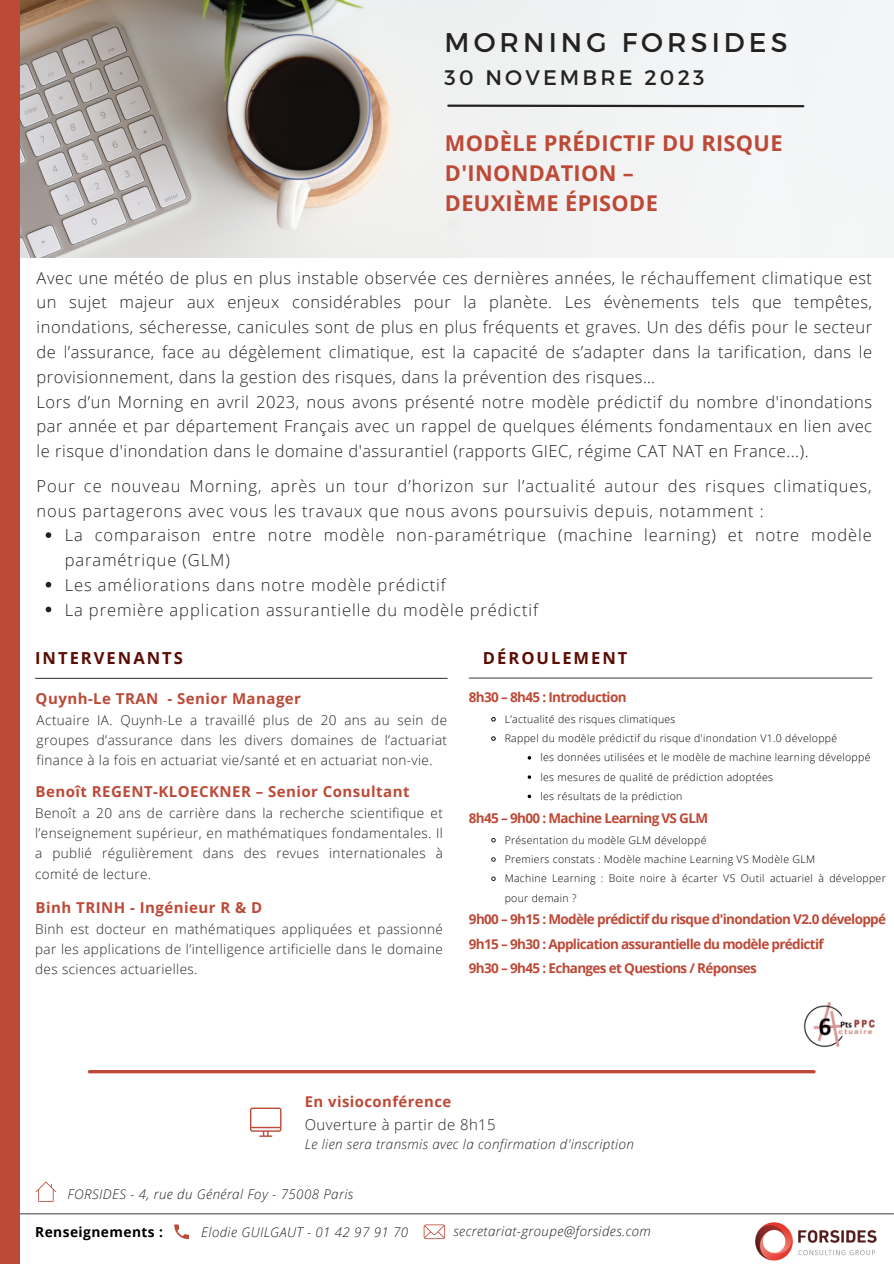
<style>
.page{position:relative;width:894px;height:1264px;background:#fff}
.page>*{position:absolute;margin:0;border:0;box-sizing:border-box;transform-origin:0 0}
.t1{font:27px "Montserrat";letter-spacing:.15em;color:#222}
.t2{font:700 21.75px/30.5px "Open Sans";letter-spacing:.015em;color:#bd4937}
.t3{font:21px "Montserrat";letter-spacing:.15em;color:#222}
.t4{font:300 16.5px/24.8px "Open Sans";letter-spacing:.055em;color:#222;text-align:justify}
.t5{font:700 16.5px "Open Sans";letter-spacing:.12em;color:#5b0c02}
.t6{font:700 15px "Open Sans";letter-spacing:.03em;color:#bd4937}
.t7{font:300 14.85px "Open Sans";letter-spacing:.03em;color:#222}
.t8{font:700 14.85px "Open Sans";letter-spacing:.03em;color:#bd4937}
.t9{font:700 13.8px "Open Sans";letter-spacing:.03em;color:#000}
.t10{font:300 13.5px/20.2px "Open Sans";letter-spacing:.03em;color:#222;text-align:justify}
.t11{font:700 13.5px "Open Sans";letter-spacing:-.05em;color:#bd4937}
.t12{font:italic 300 13.35px "Open Sans";letter-spacing:.03em;color:#222}
.t13{font:300 10.5px/19.2px "Open Sans";letter-spacing:.03em;color:#000}
</style>
<div class="page">
<img style="left:19px;top:0;width:874px;height:258px">
<div style="left:0;top:0;width:19px;height:1263px;background:#bd4937"></div>
<svg style="left:250px;top:1107px;width:31px;height:29px"></svg>
<svg style="left:174px;top:1224px;width:15px;height:14px"></svg>
<svg style="left:423px;top:1224px;width:22px;height:14px"></svg>
<img style="left:755px;top:1222px;width:122px;height:39px">
<svg style="left:446px;top:103px;width:359px;height:5px"></svg>
<hr style="left:89px;top:1070px;width:724px;height:3px;background:#bd4937">
<hr style="left:20px;top:1213px;width:873px;height:1px;background:#545252">
<svg style="left:36px;top:1181px;width:20px;height:20px"></svg>
<img style="left:803px;top:1002px;width:72px;height:46px">
<hr style="left:35px;top:678px;width:412px;height:1px;background:#171616">
<svg style="left:46px;top:532px;width:5px;height:6px"></svg>
<svg style="left:46px;top:582px;width:5px;height:5px"></svg>
<svg style="left:46px;top:606px;width:5px;height:6px"></svg>
<hr style="left:469px;top:677px;width:403px;height:1px;background:#171616">
<svg style="left:491px;top:717px;width:5px;height:5px"></svg>
<svg style="left:491px;top:736px;width:5px;height:5px"></svg>
<svg style="left:527px;top:794px;width:4px;height:4px"></svg>
<svg style="left:491px;top:838px;width:5px;height:5px"></svg>
<svg style="left:491px;top:857px;width:5px;height:5px"></svg>
<svg style="left:491px;top:876px;width:5px;height:5px"></svg>
<p class="t1" style="left:444px;top:25px;width:344px">MORNING FORSIDES</p>
<p class="t3" style="left:444px;top:64px;width:261px">30 NOVEMBRE 2023</p>
<p class="t2" style="left:445px;top:127px;width:339px">MODÈLE PRÉDICTIF DU RISQUE<br>D'INONDATION –</p>
<p class="t2" style="left:445px;top:188px;width:214px">DEUXIÈME ÉPISODE</p>
<p class="t4" style="left:37px;top:265px;width:836px">Avec une météo de plus en plus instable observée ces dernières années, le réchauffement climatique est un sujet majeur aux enjeux considérables pour la planète. Les évènements tels que tempêtes, inondations, sécheresse, canicules sont de plus en plus fréquents et graves. Un des défis pour le secteur de l’assurance, face au dégèlement climatique, est la capacité de s’adapter dans la tarification, dans le provisionnement, dans la gestion des risques, dans la prévention des risques…</p>
<p class="t4" style="left:37px;top:389px;width:836px">Lors d’un Morning en avril 2023, nous avons présenté notre modèle prédictif du nombre d'inondations par année et par département Français avec un rappel de quelques éléments fondamentaux en lien avec le risque d'inondation dans le domaine d'assurantiel (rapports GIEC, régime CAT NAT en France...).</p>
<p class="t4" style="left:37px;top:473px;width:836px">Pour ce nouveau Morning, après un tour d’horizon sur l’actualité autour des risques climatiques, nous partagerons avec vous les travaux que nous avons poursuivis depuis, notamment :</p>
<p class="t4" style="left:65px;top:522px;width:808px">La comparaison entre notre modèle non-paramétrique (machine learning) et notre modèle paramétrique (GLM)</p>
<p class="t4" style="left:65px;top:572px;width:382px">Les améliorations dans notre modèle prédictif</p>
<p class="t4" style="left:65px;top:597px;width:474px">La première application assurantielle du modèle prédictif</p>
<p class="t5" style="left:35px;top:646px;width:149px">INTERVENANTS</p>
<p class="t5" style="left:483px;top:646px;width:146px">DÉROULEMENT</p>
<p class="t6" style="left:36px;top:687px;width:267px">Quynh-Le TRAN - Senior Manager</p>
<p class="t10" style="left:37px;top:709px;width:412px">Actuaire IA. Quynh-Le a travaillé plus de 20 ans au sein de groupes d’assurance dans les divers domaines de l’actuariat finance à la fois en actuariat vie/santé et en actuariat non-vie.</p>
<p class="t6" style="left:36px;top:781px;width:375px">Benoît REGENT-KLOECKNER – Senior Consultant</p>
<p class="t10" style="left:35px;top:802px;width:409px">Benoît a 20 ans de carrière dans la recherche scientifique et l’enseignement supérieur, en mathématiques fondamentales. Il a publié régulièrement dans des revues internationales à comité de lecture.</p>
<p class="t6" style="left:36px;top:896px;width:228px">Binh TRINH - Ingénieur R &amp; D</p>
<p class="t10" style="left:35px;top:918px;width:409px">Binh est docteur en mathématiques appliquées et passionné par les applications de l’intelligence artificielle dans le domaine des sciences actuarielles.</p>
<p class="t11" style="left:469px;top:687px;width:159px">8h30 – 8h45 : Introduction</p>
<p class="t13" style="left:504px;top:709px;width:172px">L’actualité des risques climatiques</p>
<p class="t13" style="left:504px;top:728px;width:334px">Rappel du modèle prédictif du risque d'inondation V1.0 développé</p>
<p class="t13" style="left:540px;top:747px;width:331px">les données utilisées et le modèle de machine learning développé</p>
<p class="t13" style="left:540px;top:767px;width:234px">les mesures de qualité de prédiction adoptées</p>
<p class="t13" style="left:540px;top:786px;width:143px">les résultats de la prédiction</p>
<p class="t13" style="left:504px;top:830px;width:203px">Présentation du modèle GLM développé</p>
<p class="t13" style="left:504px;top:849px;width:312px">Premiers constats : Modèle machine Learning VS Modèle GLM</p>
<p class="t13" style="left:504px;top:868px;width:382px">Machine Learning : Boite noire à écarter VS Outil actuariel à développer pour demain ?</p>
<p class="t11" style="left:469px;top:808px;width:241px">8h45 – 9h00 : Machine Learning VS GLM</p>
<p class="t11" style="left:469px;top:909px;width:418px">9h00 – 9h15 : Modèle prédictif du risque d'inondation V2.0 développé</p>
<p class="t11" style="left:469px;top:934px;width:356px">9h15 – 9h30 : Application assurantielle du modèle prédictif</p>
<p class="t11" style="left:469px;top:958px;width:289px">9h30 – 9h45 : Echanges et Questions / Réponses</p>
<p class="t8" style="left:305px;top:1090px;width:148px">En visioconférence</p>
<p class="t7" style="left:305px;top:1114px;width:192px">Ouverture à partir de 8h15</p>
<p class="t12" style="left:305px;top:1134px;width:330px">Le lien sera transmis avec la confirmation d'inscription</p>
<p class="t12" style="left:67px;top:1184px;width:287px">FORSIDES - 4, rue du Général Foy - 75008 Paris</p>
<p class="t9" style="left:35px;top:1222px;width:129px">Renseignements :</p>
<p class="t12" style="left:201px;top:1222px;width:208px">Elodie GUILGAUT - 01 42 97 91 70</p>
<p class="t12" style="left:453px;top:1222px;width:199px">secretariat-groupe@forsides.com</p>
</div>
